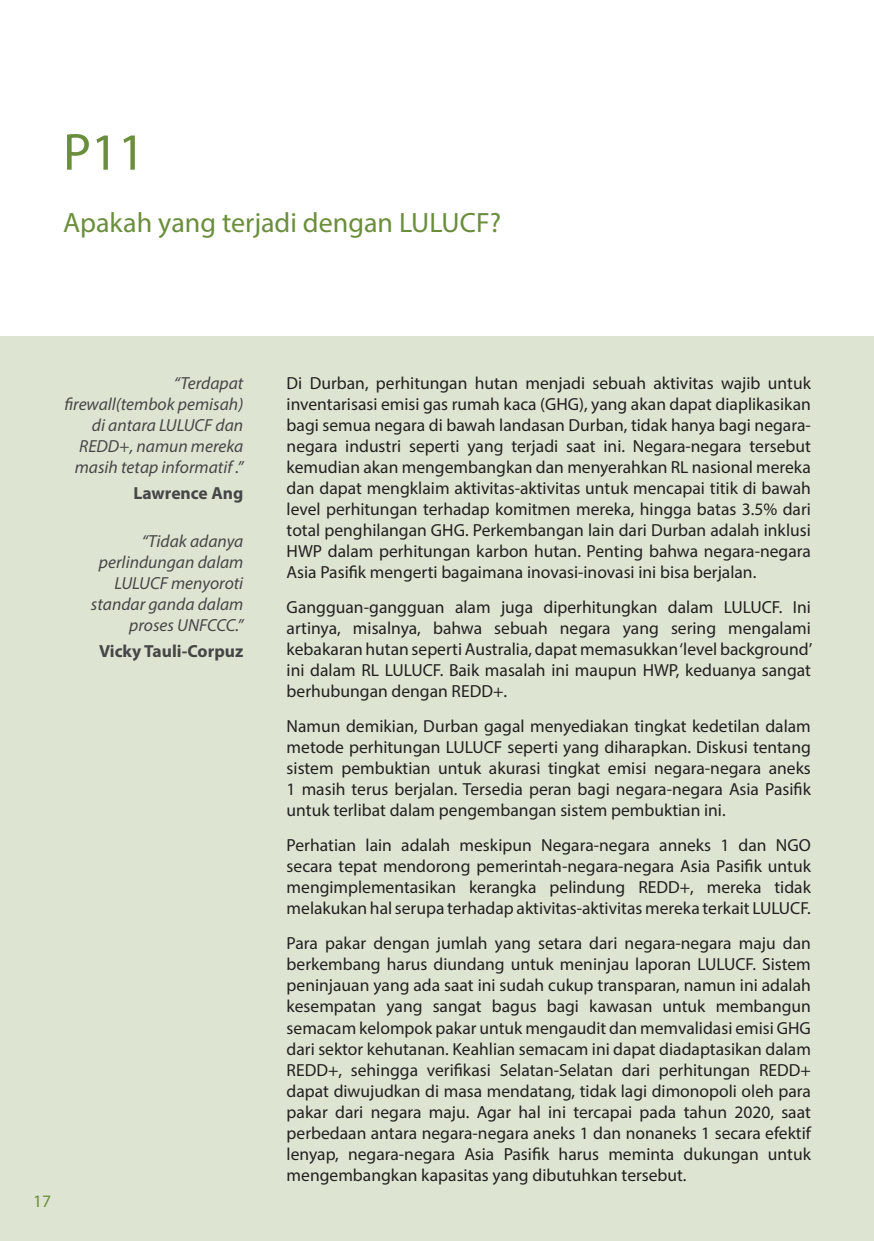
<style>
.page{position:relative;width:874px;height:1241px;background:#fff}
.page>*{position:absolute;margin:0;border:0;box-sizing:border-box;transform-origin:0 0}
.t1{font:52.5px "Myriad Pro";color:#6a8e3c}
.t2{font:28px "Myriad Pro";color:#6a8e3c}
.t3{font:17.5px/21px "Myriad Pro";color:#231f20;text-align:justify}
.t4{font:italic 17.5px/21px "Myriad Pro";color:#464647;text-align:right}
.t5{font:700 17.5px "Myriad Pro";color:#464647}
.t6{font:17.5px "Myriad Pro";color:#6a8e3c}
</style>
<div class="page">
<div style="left:0;top:336px;width:873px;height:904px;background:#dde5d2"></div>
<p class="t1" style="left:63px;top:120px;width:83px">P11</p>
<p class="t2" style="left:63px;top:206px;width:439px">Apakah yang terjadi dengan LULUCF?</p>
<p class="t4" style="left:64px;top:372px;width:180px">“Terdapat firewall(tembok pemisah) di antara LULUCF dan<br>REDD+, namun mereka masih tetap informatif .”</p>
<p class="t5" style="left:133px;top:482px;width:111px">Lawrence Ang</p>
<p class="t4" style="left:91px;top:530px;width:154px">“Tidak adanya perlindungan dalam<br>LULUCF menyoroti standar ganda dalam proses UNFCCC.”</p>
<p class="t5" style="left:99px;top:639px;width:145px">Vicky Tauli-Corpuz</p>
<p class="t6" style="left:33px;top:1190px;width:19px">17</p>
<p class="t3" style="left:286px;top:372px;width:525px">Di Durban, perhitungan hutan menjadi sebuah aktivitas wajib untuk inventarisasi emisi gas rumah kaca (GHG), yang akan dapat diaplikasikan bagi semua negara di bawah landasan Durban, tidak hanya bagi negara&shy;negara industri seperti yang terjadi saat ini. Negara-negara tersebut kemudian akan mengembangkan dan menyerahkan RL nasional mereka dan dapat mengklaim aktivitas-aktivitas untuk mencapai titik di bawah level perhitungan terhadap komitmen mereka, hingga batas 3.5% dari total penghilangan GHG. Perkembangan lain dari Durban adalah inklusi HWP dalam perhitungan karbon hutan. Penting bahwa negara-negara Asia Pasifik mengerti bagaimana inovasi-inovasi ini bisa berjalan.</p>
<p class="t3" style="left:286px;top:596px;width:527px">Gangguan-gangguan alam juga diperhitungkan dalam LULUCF. Ini artinya, misalnya, bahwa sebuah negara yang sering mengalami kebakaran hutan seperti Australia, dapat memasukkan ‘level background’ ini dalam RL LULUCF. Baik masalah ini maupun HWP, keduanya sangat berhubungan dengan REDD+.</p>
<p class="t3" style="left:286px;top:715px;width:525px">Namun demikian, Durban gagal menyediakan tingkat kedetilan dalam metode perhitungan LULUCF seperti yang diharapkan. Diskusi tentang sistem pembuktian untuk akurasi tingkat emisi negara-negara aneks 1 masih terus berjalan. Tersedia peran bagi negara-negara Asia Pasifik untuk terlibat dalam pengembangan sistem pembuktian ini.</p>
<p class="t3" style="left:286px;top:834px;width:525px">Perhatian lain adalah meskipun Negara-negara anneks 1 dan NGO secara tepat mendorong pemerintah-negara-negara Asia Pasifik untuk mengimplementasikan kerangka pelindung REDD+, mereka tidak melakukan hal serupa terhadap aktivitas-aktivitas mereka terkait LULUCF.</p>
<p class="t3" style="left:286px;top:932px;width:525px">Para pakar dengan jumlah yang setara dari negara-negara maju dan berkembang harus diundang untuk meninjau laporan LULUCF. Sistem peninjauan yang ada saat ini sudah cukup transparan, namun ini adalah kesempatan yang sangat bagus bagi kawasan untuk membangun semacam kelompok pakar untuk mengaudit dan memvalidasi emisi GHG dari sektor kehutanan. Keahlian semacam ini dapat diadaptasikan dalam REDD+, sehingga verifikasi Selatan-Selatan dari perhitungan REDD+ dapat diwujudkan di masa mendatang, tidak lagi dimonopoli oleh para pakar dari negara maju. Agar hal ini tercapai pada tahun 2020, saat perbedaan antara negara-negara aneks 1 dan nonaneks 1 secara efektif lenyap, negara-negara Asia Pasifik harus meminta dukungan untuk mengembangkan kapasitas yang dibutuhkan tersebut.</p>
</div>
